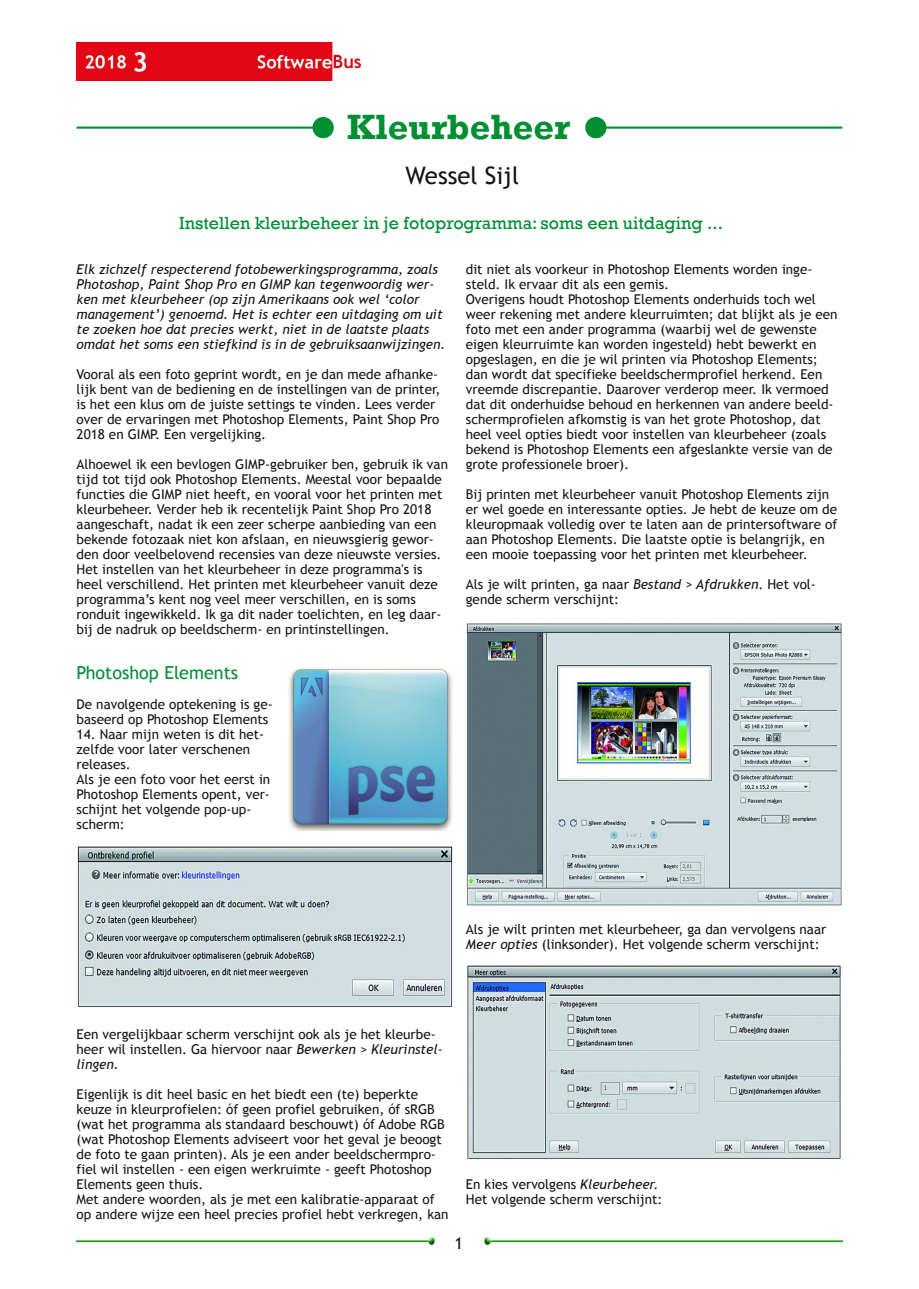
<style>
.page{position:relative;width:919px;height:1289px;background:#fff}
.page>*{position:absolute;margin:0;border:0;box-sizing:border-box;transform-origin:0 0}
.t1{font:700 36px "Rockwell";color:#008f33}
.t2{font:24px "Trebuchet MS";color:#161413}
.t3{font:18px "Rockwell";color:#008f33}
.t4{font:18px "Trebuchet MS";color:#008f33}
.t5{font:16.5px "Trebuchet MS";color:#161413}
.t6{font:13.5px/15px "Trebuchet MS";color:#161413}
.t7{font:italic 13.5px/15px "Trebuchet MS";color:#161413}
.s1{font-style:italic}
</style>
<div class="page">
<img style="left:77px;top:43px;width:283px;height:38px">
<img style="left:77px;top:1237px;width:358px;height:7px">
<img style="left:484px;top:1237px;width:358px;height:7px">
<hr style="left:595px;top:126px;width:247px;height:3px;background:#008f33">
<div style="left:585px;top:117px;width:21px;height:21px;background:#008f33;border-radius:50%"></div>
<hr style="left:77px;top:126px;width:246px;height:3px;background:#008f33">
<div style="left:312px;top:117px;width:22px;height:21px;background:#008f33;border-radius:50%"></div>
<img style="left:289px;top:668px;width:163px;height:162px">
<img style="left:77px;top:846px;width:376px;height:162px">
<img style="left:466px;top:623px;width:376px;height:283px">
<img style="left:467px;top:965px;width:374px;height:194px">
<h1 class="t1" style="left:347px;top:105px;width:225px">Kleurbeheer</h1>
<h2 class="t2" style="left:405px;top:161px;width:115px">Wessel Sijl</h2>
<h3 class="t3" style="left:179px;top:212px;width:545px">Instellen kleurbeheer in je fotoprogramma: soms een uitdaging ...</h3>
<p class="t7" style="left:77px;top:261px;width:370px">Elk zichzelf respecterend fotobewerkingsprogramma, zoals Photoshop, Paint Shop Pro en GIMP kan tegenwoordig wer‐ ken met kleurbeheer (op zijn Amerikaans ook wel ‘color management’) genoemd. Het is echter een uitdaging om uit te zoeken hoe dat precies werkt, niet in de laatste plaats omdat het soms een stiefkind is in de gebruiksaanwijzingen.</p>
<p class="t6" style="left:77px;top:366px;width:365px">Vooral als een foto geprint wordt, en je dan mede afhanke‐ lijk bent van de bediening en de instellingen van de printer, is het een klus om de juiste settings te vinden. Lees verder over de ervaringen met Photoshop Elements, Paint Shop Pro 2018 en GIMP. Een vergelijking.</p>
<p class="t6" style="left:77px;top:456px;width:373px">Alhoewel ik een bevlogen GIMP‐gebruiker ben, gebruik ik van tijd tot tijd ook Photoshop Elements. Meestal voor bepaalde functies die GIMP niet heeft, en vooral voor het printen met kleurbeheer. Verder heb ik recentelijk Paint Shop Pro 2018 aangeschaft, nadat ik een zeer scherpe aanbieding van een bekende fotozaak niet kon afslaan, en nieuwsgierig gewor‐ den door veelbelovend recensies van deze nieuwste versies.<br>Het instellen van het kleurbeheer in deze programma's is heel verschillend. Het printen met kleurbeheer vanuit deze programma’s kent nog veel meer verschillen, en is soms ronduit ingewikkeld. Ik ga dit nader toelichten, en leg daar‐ bij de nadruk op beeldscherm‐ en printinstellingen.</p>
<h3 class="t4" style="left:77px;top:662px;width:163px">Photoshop Elements</h3>
<p class="t6" style="left:77px;top:696px;width:198px">De navolgende optekening is ge‐ baseerd op Photoshop Elements</p>
<p class="t6" style="left:77px;top:726px;width:195px">14. Naar mijn weten is dit het‐ zelfde voor later verschenen releases.<br>Als je een foto voor het eerst in<br>Photoshop Elements opent, ver‐ schijnt het volgende pop‐up‐ scherm:</p>
<p class="t6" style="left:466px;top:261px;width:373px">dit niet als voorkeur in Photoshop Elements worden inge‐ steld. Ik ervaar dit als een gemis.<br>Overigens houdt Photoshop Elements onderhuids toch wel weer rekening met andere kleurruimten; dat blijkt als je een foto met een ander programma (waarbij wel de gewenste eigen kleurruimte kan worden ingesteld) hebt bewerkt en opgeslagen, en die je wil printen via Photoshop Elements; dan wordt dat specifieke beeldschermprofiel herkend. Een vreemde discrepantie. Daarover verderop meer. Ik vermoed dat dit onderhuidse behoud en herkennen van andere beeld‐ schermprofielen afkomstig is van het grote Photoshop, dat heel veel opties biedt voor instellen van kleurbeheer (zoals bekend is Photoshop Elements een afgeslankte versie van de grote professionele broer).</p>
<p class="t6" style="left:466px;top:486px;width:373px">Bij printen met kleurbeheer vanuit Photoshop Elements zijn er wel goede en interessante opties. Je hebt de keuze om de kleuropmaak volledig over te laten aan de printersoftware of aan Photoshop Elements. Die laatste optie is belangrijk, en een mooie toepassing voor het printen met kleurbeheer.</p>
<p class="t6" style="left:466px;top:576px;width:351px">Als je wilt printen, ga naar <span class="s1">Bestand &gt; Afdrukken</span>. Het vol‐ gende scherm verschijnt:</p>
<p class="t6" style="left:466px;top:921px;width:362px">Als je wilt printen met kleurbeheer, ga dan vervolgens naar<br><span class="s1">Meer opties</span> (linksonder). Het volgende scherm verschijnt:</p>
<p class="t6" style="left:77px;top:1026px;width:368px">Een vergelijkbaar scherm verschijnt ook als je het kleurbe‐ heer wil instellen. Ga hiervoor naar <span class="s1">Bewerken &gt; Kleurinstel‐ lingen.</span></p>
<p class="t6" style="left:77px;top:1086px;width:373px">Eigenlijk is dit heel basic en het biedt een (te) beperkte keuze in kleurprofielen: óf geen profiel gebruiken, óf sRGB (wat het programma als standaard beschouwt) óf Adobe RGB (wat Photoshop Elements adviseert voor het geval je beoogt de foto te gaan printen). Als je een ander beeldschermpro‐ fiel wil instellen ‐ een eigen werkruimte ‐ geeft Photoshop Elements geen thuis.<br>Met andere woorden, als je met een kalibratie‐apparaat of op andere wijze een heel precies profiel hebt verkregen, kan</p>
<p class="t6" style="left:466px;top:1176px;width:198px">En kies vervolgens <span class="s1">Kleurbeheer</span>.<br>Het volgende scherm verschijnt:</p>
<p class="t5" style="left:454px;top:1233px;width:10px">1</p>
</div>
